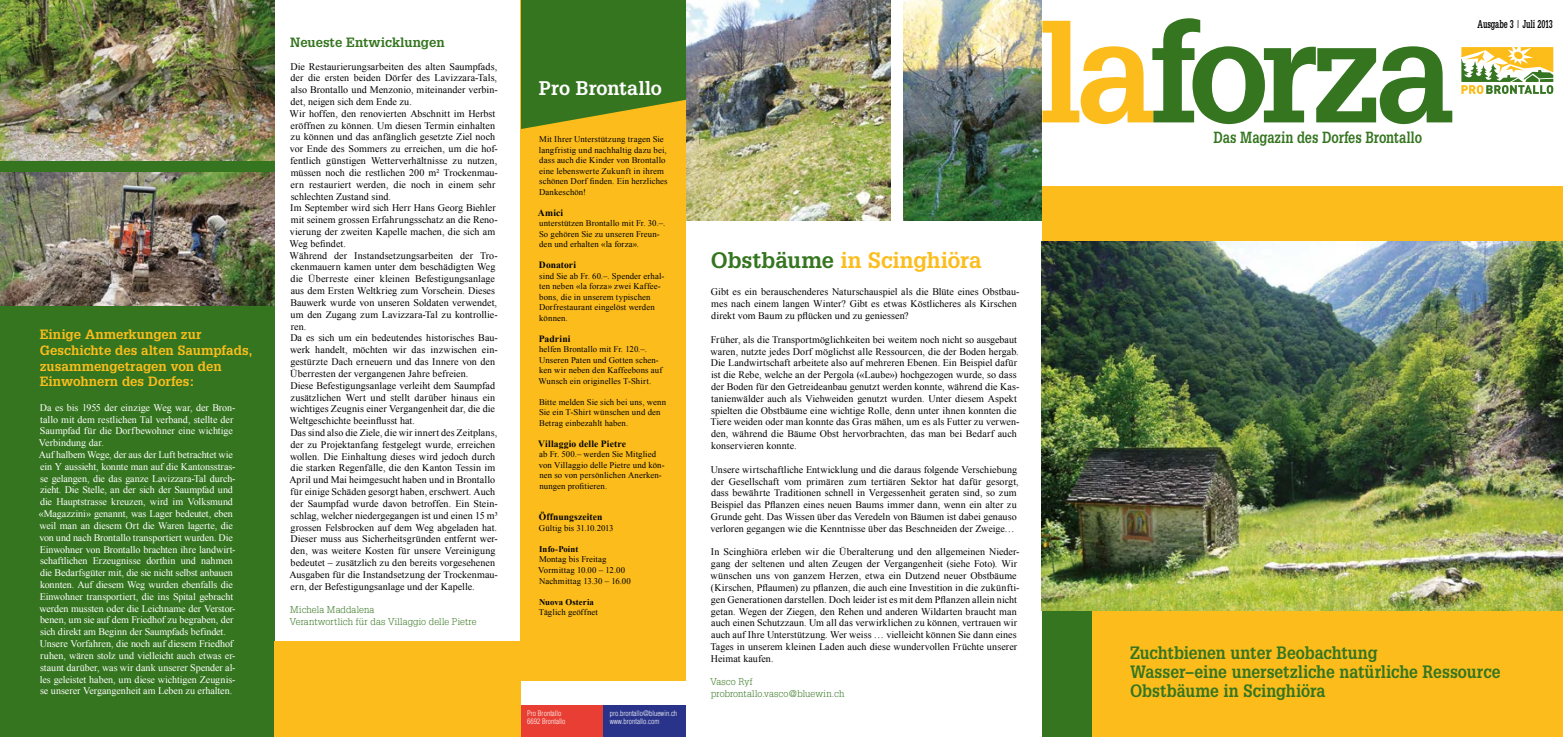
<style>
.page{position:relative;width:1563px;height:737px;background:#fff}
.page>*{position:absolute;margin:0;border:0;box-sizing:border-box;transform-origin:0 0}
.t1{font:700 21.88px "Glypha";color:#fcbd1c}
.t2{font:700 19.25px "Glypha";letter-spacing:.005em;color:#fff}
.t3{font:700 17.5px/19.2px "Glypha";color:#357520;scale:.9 1}
.t4{font:700 15.75px "Glypha";color:#357520;scale:.8 1}
.t5{font:700 13.12px/15.8px "Glypha";color:#fcbd1c}
.t6{font:700 13.12px "Glypha";color:#357520}
.t7{font:700 11.03px "Glypha";color:#000;scale:.63 1}
.t8{font:10.06px/11.8px "Times New Roman";letter-spacing:.005em;color:#000}
.t9{font:10.06px/11.8px "Times New Roman";letter-spacing:-.005em;color:#fff}
.t10{font:300 9.62px/11.8px "Glypha";letter-spacing:.01em;color:#357520}
.t11{font:700 9.62px "Times New Roman";letter-spacing:.01em;color:#000}
.t12{font:8.75px/10.5px "Times New Roman";letter-spacing:.01em;color:#000}
.t13{font:700 8.75px "Times New Roman";letter-spacing:.005em;color:#000}
.t14{font:300 condensed 7.44px/7.9px "Helvetica LT Std";color:#fff}
.s1{color:#357520}
</style>
<div class="page">
<div style="left:1042px;top:186px;width:521px;height:425px;background:#fcbd1c"></div>
<div style="left:1042px;top:610px;width:51px;height:127px;background:#357520"></div>
<div style="left:0;top:0;width:275px;height:737px;background:#357520"></div>
<div style="left:521px;top:0;width:165px;height:680px;background:#fcbd1c"></div>
<svg style="left:521px;top:0;width:165px;height:129px;background:#4a7c1f"></svg>
<svg style="left:1042px;top:18px;width:410px;height:106px"></svg>
<svg style="left:1461px;top:48px;width:92px;height:46px"></svg>
<div style="left:1093px;top:610px;width:470px;height:127px;background:#fcbd1c"></div>
<div style="left:521px;top:706px;width:82px;height:31px;background:#e83e33"></div>
<div style="left:603px;top:706px;width:83px;height:31px;background:#29338a"></div>
<img style="left:0;top:0;width:275px;height:160px">
<img style="left:686px;top:0;width:204px;height:221px">
<img style="left:903px;top:0;width:139px;height:221px">
<img style="left:0;top:172px;width:275px;height:133px">
<div style="left:275px;top:641px;width:246px;height:96px;background:#fcbd1c"></div>
<img style="left:1042px;top:242px;width:521px;height:368px">
<h3 class="t5" style="left:40px;top:326px;width:214px">Einige Anmerkungen zur<br>Geschichte des alten Saumpfads, zusammengetragen von den<br>Einwohnern des Dorfes:</h3>
<p class="t9" style="left:39px;top:401px;width:198px">Da es bis 1955 der einzige Weg war, der Bron&shy;tallo mit dem restlichen Tal verband, stellte der Saumpfad für die Dorfbewohner eine wichtige Verbindung dar.<br>Auf halbem Wege, der aus der Luft betrachtet wie ein Y aussieht, konnte man auf die Kantonsstras&shy;se gelangen, die das ganze Lavizzara-Tal durch&shy;zieht. Die Stelle, an der sich der Saumpfad und die Hauptstrasse kreuzen, wird im Volksmund «Magazzini» genannt, was Lager bedeutet, eben weil man an diesem Ort die Waren lagerte, die von und nach Brontallo transportiert wurden. Die Einwohner von Brontallo brachten ihre landwirt&shy;schaftlichen Erzeugnisse dorthin und nahmen die Bedarfsgüter mit, die sie nicht selbst anbauen konnten. Auf diesem Weg wurden ebenfalls die Einwohner transportiert, die ins Spital gebracht werden mussten oder die Leichname der Verstor&shy;benen, um sie auf dem Friedhof zu begraben, der sich direkt am Beginn der Saumpfads befindet.<br>Unsere Vorfahren, die noch auf diesem Friedhof ruhen, wären stolz und vielleicht auch etwas er&shy;staunt darüber, was wir dank unserer Spender al&shy;les geleistet haben, um diese wichtigen Zeugnis&shy;se unserer Vergangenheit am Leben zu erhalten.</p>
<h3 class="t6" style="left:290px;top:34px;width:156px">Neueste Entwicklungen</h3>
<p class="t8" style="left:289px;top:60px;width:210px">Die Restaurierungsarbeiten des alten Saumpfads, der die ersten beiden Dörfer des Lavizzara-Tals, also Brontallo und Menzonio, miteinander verbin&shy;det, neigen sich dem Ende zu.<br>Wir hoffen, den renovierten Abschnitt im Herbst eröffnen zu können. Um diesen Termin einhalten zu können und das anfänglich gesetzte Ziel noch vor Ende des Sommers zu erreichen, um die hof&shy;fentlich günstigen Wetterverhältnisse zu nutzen, müssen noch die restlichen 200 m² Trockenmau&shy;ern restauriert werden, die noch in einem sehr schlechten Zustand sind.<br>Im September wird sich Herr Hans Georg Biehler mit seinem grossen Erfahrungsschatz an die Reno&shy;vierung der zweiten Kapelle machen, die sich am Weg befindet.<br>Während der Instandsetzungsarbeiten der Tro&shy;ckenmauern kamen unter dem beschädigten Weg die Überreste einer kleinen Befestigungsanlage aus dem Ersten Weltkrieg zum Vorschein. Dieses Bauwerk wurde von unseren Soldaten verwendet, um den Zugang zum Lavizzara-Tal zu kontrollie&shy;ren.<br>Da es sich um ein bedeutendes historisches Bau&shy;werk handelt, möchten wir das inzwischen ein&shy;gestürzte Dach erneuern und das Innere von den Überresten der vergangenen Jahre befreien.<br>Diese Befestigungsanlage verleiht dem Saumpfad zusätzlichen Wert und stellt darüber hinaus ein wichtiges Zeugnis einer Vergangenheit dar, die die Weltgeschichte beeinflusst hat.<br>Das sind also die Ziele, die wir innert des Zeitplans, der zu Projektanfang festgelegt wurde, erreichen wollen. Die Einhaltung dieses wird jedoch durch die starken Regenfälle, die den Kanton Tessin im April und Mai heimgesucht haben und in Brontallo für einige Schäden gesorgt haben, erschwert. Auch der Saumpfad wurde davon betroffen. Ein Stein&shy;schlag, welcher niedergegangen ist und einen 15 m³ grossen Felsbrocken auf dem Weg abgeladen hat.<br>Dieser muss aus Sicherheitsgründen entfernt wer&shy;den, was weitere Kosten für unsere Vereinigung bedeutet – zusätzlich zu den bereits vorgesehenen Ausgaben für die Instandsetzung der Trockenmau&shy;ern, der Befestigungsanlage und der Kapelle.</p>
<p class="t10" style="left:290px;top:604px;width:188px">Michela Maddalena<br>Verantwortlich für das Villaggio delle Pietre</p>
<h2 class="t2" style="left:539px;top:76px;width:125px">Pro Brontallo</h2>
<p class="t7" style="left:1477px;top:17px;width:121px">Ausgabe 3 | Juli 2013</p>
<p class="t12" style="left:539px;top:134px;width:126px">Mit Ihrer Unterstützung tragen Sie</p>
<h3 class="t4" style="left:1213px;top:128px;width:262px">Das Magazin des Dorfes Brontallo</h3>
<p class="t12" style="left:539px;top:144px;width:130px">langfristig und nachhaltig dazu bei, dass auch die Kinder von Brontallo eine lebenswerte Zukunft in ihrem schönen Dorf finden. Ein herzliches<br>Dankeschön!</p>
<p class="t11" style="left:538px;top:206px;width:27px">Amici</p>
<p class="t12" style="left:539px;top:218px;width:128px">unterstützen Brontallo mit Fr. 30.–.<br>So gehören Sie zu unseren Freun&shy;den und erhalten «la forza».</p>
<p class="t11" style="left:539px;top:258px;width:39px">Donatori</p>
<p class="t12" style="left:539px;top:270px;width:127px">sind Sie ab Fr. 60.–. Spender erhal&shy;ten neben «la forza» zwei Kaffee&shy;bons, die in unserem typischen<br>Dorfrestaurant eingelöst werden können.</p>
<p class="t11" style="left:539px;top:332px;width:33px">Padrini</p>
<p class="t12" style="left:538px;top:344px;width:125px">helfen Brontallo mit Fr. 120.–.<br>Unseren Paten und Gotten schen&shy;ken wir neben den Kaffeebons auf<br>Wunsch ein originelles T-Shirt.</p>
<p class="t12" style="left:539px;top:396px;width:129px">Bitte melden Sie sich bei uns, wenn<br>Sie ein T-Shirt wünschen und den<br>Betrag einbezahlt haben.</p>
<p class="t11" style="left:538px;top:437px;width:89px">Villaggio delle Pietre</p>
<p class="t12" style="left:539px;top:449px;width:127px">ab Fr. 500.– werden Sie Mitglied von Villaggio delle Pietre und kön&shy;nen so von persönlichen Anerken&shy;nungen profitieren.</p>
<p class="t11" style="left:539px;top:510px;width:65px">Öffnungszeiten</p>
<p class="t12" style="left:539px;top:522px;width:76px">Gültig bis 31.10.2013</p>
<p class="t13" style="left:539px;top:543px;width:41px">Info-Point</p>
<p class="t12" style="left:538px;top:554px;width:94px">Montag bis Freitag<br>Vormittag 10.00 – 12.00<br>Nachmittag 13.30 – 16.00</p>
<p class="t13" style="left:539px;top:595px;width:56px">Nuova Osteria</p>
<p class="t12" style="left:539px;top:606px;width:61px">Täglich geöffnet</p>
<h1 class="t1" style="left:711px;top:247px;width:272px"><span class="s1">Obstbäume</span> in Scinghiöra</h1>
<p class="t8" style="left:711px;top:286px;width:310px">Gibt es ein berauschenderes Naturschauspiel als die Blüte eines Obstbau&shy;mes nach einem langen Winter? Gibt es etwas Köstlicheres als Kirschen direkt vom Baum zu pflücken und zu geniessen?</p>
<p class="t8" style="left:710px;top:333px;width:311px">Früher, als die Transportmöglichkeiten bei weitem noch nicht so ausgebaut waren, nutzte jedes Dorf möglichst alle Ressourcen, die der Boden hergab.<br>Die Landwirtschaft arbeitete also auf mehreren Ebenen. Ein Beispiel dafür ist die Rebe, welche an der Pergola («Laube») hochgezogen wurde, so dass der Boden für den Getreideanbau genutzt werden konnte, während die Kas&shy;tanienwälder auch als Viehweiden genutzt wurden. Unter diesem Aspekt spielten die Obstbäume eine wichtige Rolle, denn unter ihnen konnten die Tiere weiden oder man konnte das Gras mähen, um es als Futter zu verwen&shy;den, während die Bäume Obst hervorbrachten, das man bei Bedarf auch konservieren konnte.</p>
<p class="t8" style="left:710px;top:463px;width:310px">Unsere wirtschaftliche Entwicklung und die daraus folgende Verschiebung der Gesellschaft vom primären zum tertiären Sektor hat dafür gesorgt, dass bewährte Traditionen schnell in Vergessenheit geraten sind, so zum Beispiel das Pflanzen eines neuen Baums immer dann, wenn ein alter zu Grunde geht. Das Wissen über das Veredeln von Bäumen ist dabei genauso verloren gegangen wie die Kenntnisse über das Beschneiden der Zweige…</p>
<p class="t8" style="left:710px;top:546px;width:310px">In Scinghiöra erleben wir die Überalterung und den allgemeinen Nieder&shy;gang der seltenen und alten Zeugen der Vergangenheit (siehe Foto). Wir wünschen uns von ganzem Herzen, etwa ein Dutzend neuer Obstbäume (Kirschen, Pflaumen) zu pflanzen, die auch eine Investition in die zukünfti&shy;gen Generationen darstellen. Doch leider ist es mit dem Pflanzen allein nicht getan. Wegen der Ziegen, den Rehen und anderen Wildarten braucht man auch einen Schutzzaun. Um all das verwirklichen zu können, vertrauen wir auch auf Ihre Unterstützung. Wer weiss … vielleicht können Sie dann eines Tages in unserem kleinen Laden auch diese wundervollen Früchte unserer Heimat kaufen.</p>
<p class="t10" style="left:710px;top:676px;width:136px">Vasco Ryf probrontallo.vasco@bluewin.ch</p>
<h3 class="t3" style="left:1130px;top:642px;width:413px">Zuchtbienen unter Beobachtung<br>Wasser–eine unersetzliche natürliche Ressource<br>Obstbäume in Scinghiöra</h3>
<p class="t14" style="left:527px;top:709px;width:40px">Pro Brontallo<br>6692 Brontallo</p>
<p class="t14" style="left:610px;top:709px;width:69px">pro.brontallo@bluewin.ch www.brontallo.com</p>
</div>
